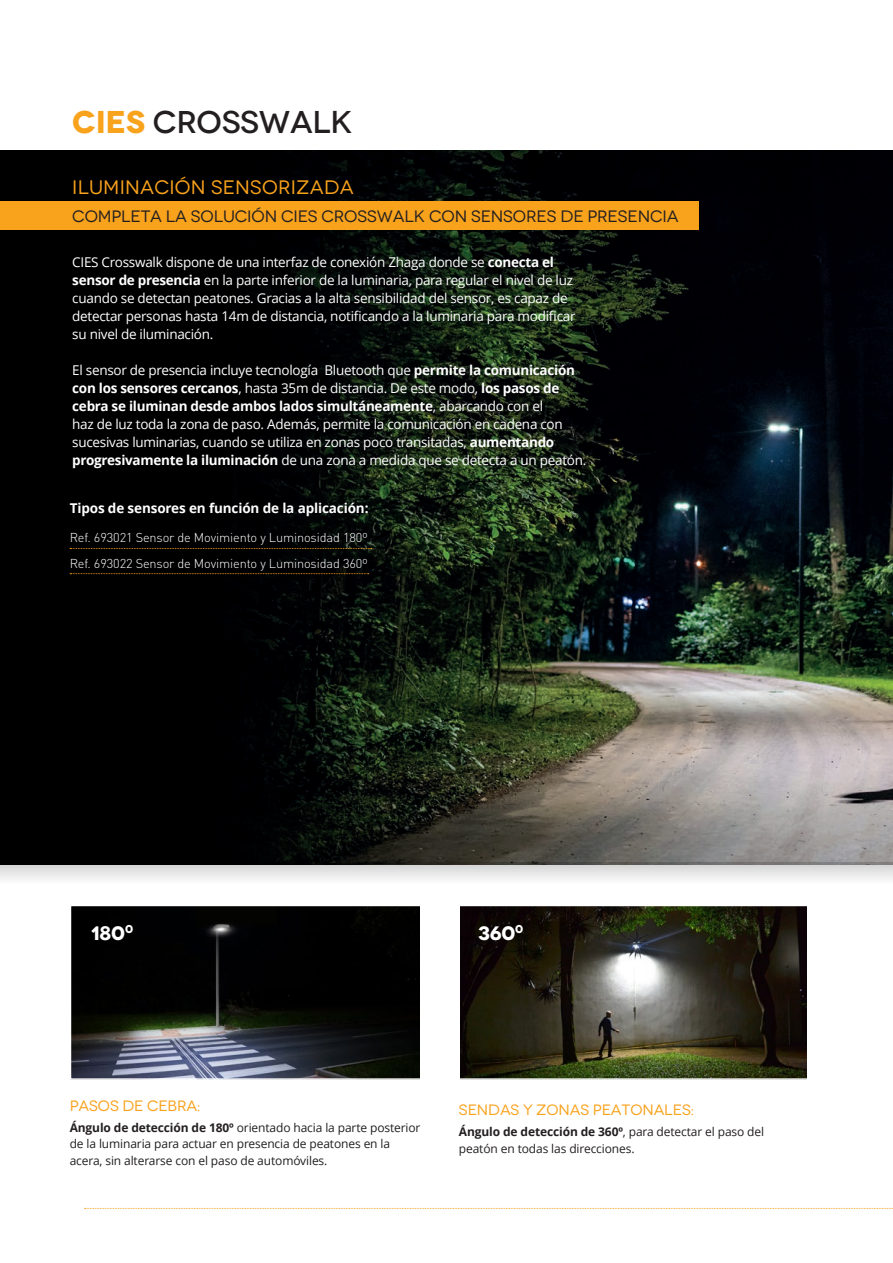
<style>
.page{position:relative;width:893px;height:1263px;background:#fff}
.page>*{position:absolute;margin:0;border:0;box-sizing:border-box;transform-origin:0 0}
.t1{font:500 expanded 31.5px "Novecento";letter-spacing:-.01em;color:#231f20}
.t2{font:expanded 19.5px "Novecento";letter-spacing:.01em;color:#f9a21c}
.t3{font:700 expanded 19.5px "Novecento";letter-spacing:-.01em;color:#fff}
.t4{font:expanded 16.5px "Novecento";letter-spacing:-.01em;color:#231f20}
.t5{font:expanded 15px "Novecento";letter-spacing:-.01em;color:#f9a21c}
.t6{font:13.5px/18px "Open Sans";letter-spacing:-.02em;color:#fff}
.t7{font:700 13.5px "Open Sans";letter-spacing:-.01em;color:#fff}
.t8{font:300 12.75px "DIN Pro";letter-spacing:-.01em;color:#fff}
.t9{font:12px/16.5px "Open Sans";letter-spacing:-.01em;color:#231f20}
.s1{font-weight:700;color:#f9a21c}
.s2{font-weight:700}
</style>
<div class="page">
<img style="left:0;top:151px;width:893px;height:712px">
<img style="left:461px;top:908px;width:346px;height:169px">
<div style="left:457px;top:905px;width:353px;height:175px;border:2px solid #fff"></div>
<img style="left:73px;top:908px;width:346px;height:169px">
<div style="left:70px;top:905px;width:353px;height:175px;border:2px solid #fff"></div>
<svg style="left:0;top:863px;width:893px;height:17px"></svg>
<svg style="left:70px;top:548px;width:302px;height:1px"></svg>
<svg style="left:70px;top:573px;width:299px;height:1px"></svg>
<div style="left:0;top:201px;width:698px;height:29px;background:#f9a21c"></div>
<svg style="left:85px;top:1208px;width:808px;height:1px"></svg>
<p class="t1" style="left:72px;top:103px;width:282px"><span class="s1">CIES</span> CROSSWALK</p>
<p class="t2" style="left:72px;top:176px;width:283px">ILUMINACIÓN SENSORIZADA</p>
<p class="t4" style="left:72px;top:207px;width:608px">COMPLETA LA SOLUCIÓN CIES CROSSWALK CON SENSORES DE PRESENCIA</p>
<p class="t6" style="left:72px;top:252px;width:505px">CIES Crosswalk dispone de una interfaz de conexión Zhaga donde se <span class="s2">conecta el sensor de presencia</span> en la parte inferior de la luminaria, para regular el nivel de luz cuando se detectan peatones. Gracias a la alta sensibilidad del sensor, es capaz de detectar personas hasta 14m de distancia, notificando a la luminaria para modificar su nivel de iluminación.</p>
<p class="t6" style="left:72px;top:360px;width:516px">El sensor de presencia incluye tecnología Bluetooth que <span class="s2">permite la comunicación con los sensores cercanos</span>, hasta 35m de distancia. De este modo, <span class="s2">los pasos de cebra se iluminan desde ambos lados simultáneamente</span>, abarcando con el<br>haz de luz toda la zona de paso. Además, permite la comunicación en cadena con sucesivas luminarias, cuando se utiliza en zonas poco transitadas, <span class="s2">aumentando progresivamente la iluminación</span> de una zona a medida que se detecta a un peatón.</p>
<p class="t7" style="left:70px;top:498px;width:300px">Tipos de sensores en función de la aplicación:</p>
<p class="t8" style="left:70px;top:529px;width:300px">Ref. 693021 Sensor de Movimiento y Luminosidad 180º</p>
<p class="t8" style="left:70px;top:554px;width:300px">Ref. 693022 Sensor de Movimiento y Luminosidad 360º</p>
<p class="t3" style="left:91px;top:920px;width:44px">180<sup>0</sup></p>
<p class="t3" style="left:478px;top:920px;width:47px">360<sup>0</sup></p>
<p class="t5" style="left:70px;top:1097px;width:132px">PASOS DE CEBRA:</p>
<p class="t9" style="left:70px;top:1119px;width:352px"><span class="s2">Ángulo de detección de 180º</span> orientado hacia la parte posterior de la luminaria para actuar en presencia de peatones en la acera, sin alterarse con el paso de automóviles.</p>
<p class="t5" style="left:459px;top:1101px;width:237px">SENDAS Y ZONAS PEATONALES:</p>
<p class="t9" style="left:459px;top:1123px;width:307px"><span class="s2">Ángulo de detección de 360º</span>, para detectar el paso del peatón en todas las direcciones.</p>
</div>
